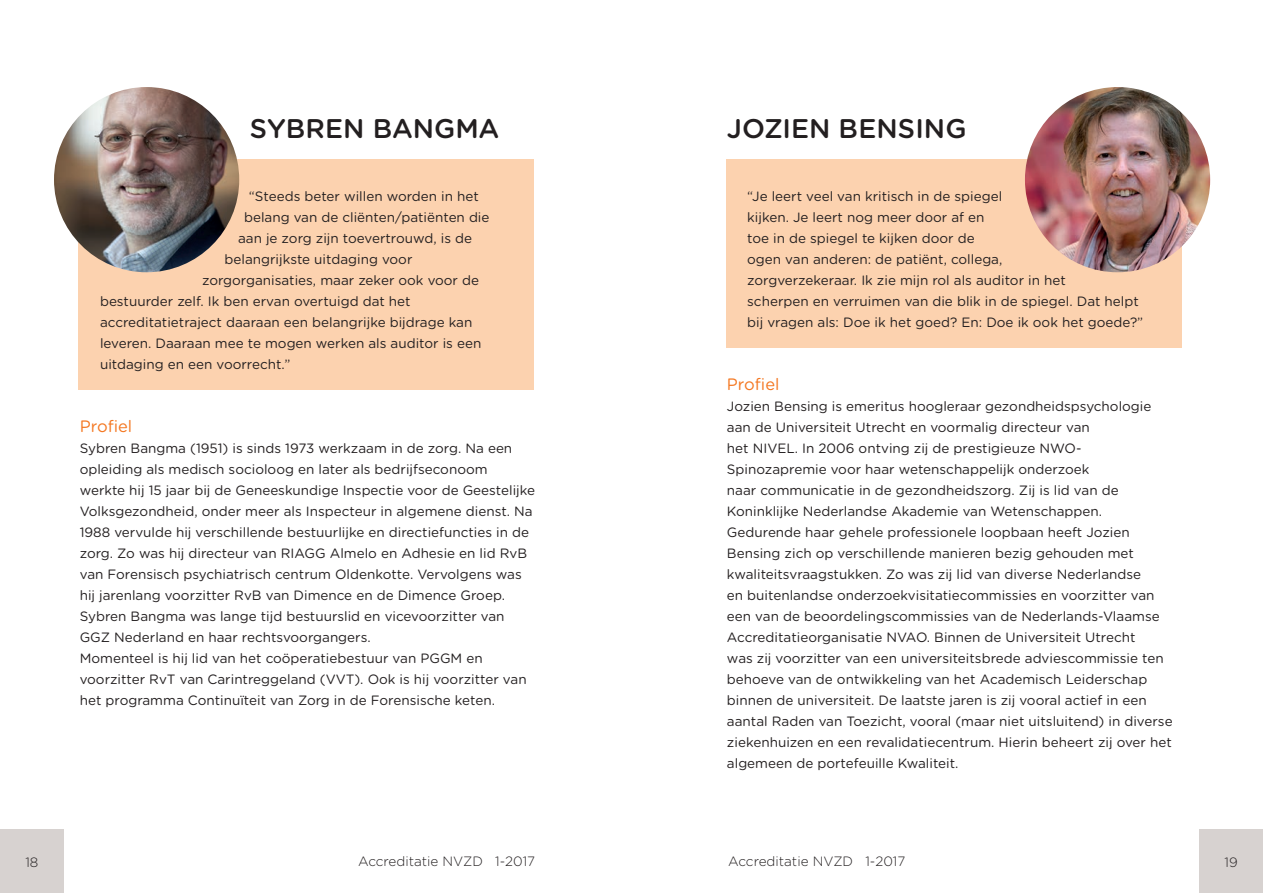
<style>
.page{position:relative;width:1263px;height:893px;background:#fff}
.page>*{position:absolute;margin:0;border:0;box-sizing:border-box;transform-origin:0 0}
.t1{font:500 27px "Gotham Rounded";color:#231f20}
.t2{font:16.5px "Gotham Rounded";color:#f47721}
.t3{font:13.5px/21px "Gotham Rounded";color:#231f20}
.t4{font:300 13.5px "Gotham Rounded";color:#231f20}
</style>
<div class="page">
<div style="left:1199px;top:829px;width:64px;height:64px;background:#d7d2d0"></div>
<div style="left:0;top:829px;width:64px;height:64px;background:#d7d2d0"></div>
<div style="left:79px;top:160px;width:455px;height:230px;background:#fcd2af"></div>
<img style="left:54px;top:87px;width:185px;height:185px;border-radius:93px">
<div style="left:726px;top:160px;width:455px;height:188px;background:#fcd2af"></div>
<img style="left:1025px;top:87px;width:185px;height:185px;border-radius:93px">
<p class="t1" style="left:250px;top:109px;width:251px">SYBREN BANGMA</p>
<p class="t3" style="left:249px;top:185px;width:232px">“Steeds beter willen worden in het</p>
<p class="t3" style="left:244px;top:206px;width:247px">belang van de cliënten/patiënten die</p>
<p class="t3" style="left:238px;top:227px;width:236px">aan je zorg zijn toevertrouwd, is de</p>
<p class="t3" style="left:225px;top:248px;width:189px">belangrijkste uitdaging voor</p>
<p class="t3" style="left:202px;top:269px;width:279px">zorgorganisaties, maar zeker ook voor de</p>
<p class="t3" style="left:100px;top:290px;width:312px">bestuurder zelf. Ik ben ervan overtuigd dat het</p>
<p class="t3" style="left:100px;top:311px;width:374px">accreditatietraject daaraan een belangrijke bijdrage kan</p>
<p class="t3" style="left:100px;top:332px;width:383px">leveren. Daaraan mee te mogen werken als auditor is een</p>
<p class="t3" style="left:100px;top:353px;width:192px">uitdaging en een voorrecht.”</p>
<p class="t2" style="left:80px;top:415px;width:54px">Profiel</p>
<p class="t3" style="left:80px;top:437px;width:457px">Sybren Bangma (1951) is sinds 1973 werkzaam in de zorg. Na een opleiding als medisch socioloog en later als bedrijfseconoom werkte hij 15 jaar bij de Geneeskundige Inspectie voor de Geestelijke Volksgezondheid, onder meer als Inspecteur in algemene dienst. Na 1988 vervulde hij verschillende bestuurlijke en directiefuncties in de zorg. Zo was hij directeur van RIAGG Almelo en Adhesie en lid RvB van Forensisch psychiatrisch centrum Oldenkotte. Vervolgens was hij jarenlang voorzitter RvB van Dimence en de Dimence Groep.</p>
<p class="t3" style="left:80px;top:605px;width:426px">Sybren Bangma was lange tijd bestuurslid en vicevoorzitter van<br>GGZ Nederland en haar rechtsvoorgangers.</p>
<p class="t3" style="left:80px;top:647px;width:448px">Momenteel is hij lid van het coöperatiebestuur van PGGM en voorzitter RvT van Carintreggeland (VVT). Ook is hij voorzitter van het programma Continuïteit van Zorg in de Forensische keten.</p>
<p class="t1" style="left:727px;top:109px;width:241px">JOZIEN BENSING</p>
<p class="t3" style="left:747px;top:185px;width:397px">“Je leert veel van kritisch in de spiegel<br>kijken. Je leert nog meer door af en<br>toe in de spiegel te kijken door de<br>ogen van anderen: de patiënt, collega,<br>zorgverzekeraar. Ik zie mijn rol als auditor in het<br>scherpen en verruimen van die blik in de spiegel. Dat helpt bij vragen als: Doe ik het goed? En: Doe ik ook het goede?”</p>
<p class="t2" style="left:727px;top:373px;width:54px">Profiel</p>
<p class="t3" style="left:727px;top:395px;width:447px">Jozien Bensing is emeritus hoogleraar gezondheidspsychologie aan de Universiteit Utrecht en voormalig directeur van<br>het NIVEL. In 2006 ontving zij de prestigieuze NWO-Spinozapremie voor haar wetenschappelijk onderzoek<br>naar communicatie in de gezondheidszorg. Zij is lid van de Koninklijke Nederlandse Akademie van Wetenschappen.<br>Gedurende haar gehele professionele loopbaan heeft Jozien Bensing zich op verschillende manieren bezig gehouden met kwaliteitsvraagstukken. Zo was zij lid van diverse Nederlandse<br>en buitenlandse onderzoekvisitatiecommissies en voorzitter van een van de beoordelingscommissies van de Nederlands-Vlaamse Accreditatieorganisatie NVAO. Binnen de Universiteit Utrecht<br>was zij voorzitter van een universiteitsbrede adviescommissie ten behoeve van de ontwikkeling van het Academisch Leiderschap binnen de universiteit. De laatste jaren is zij vooral actief in een aantal Raden van Toezicht, vooral (maar niet uitsluitend) in diverse ziekenhuizen en een revalidatiecentrum. Hierin beheert zij over het algemeen de portefeuille Kwaliteit.</p>
<p class="t4" style="left:25px;top:853px;width:15px">18</p>
<p class="t4" style="left:358px;top:852px;width:179px">Accreditatie NVZD 1-2017</p>
<p class="t4" style="left:728px;top:852px;width:179px">Accreditatie NVZD 1-2017</p>
<p class="t4" style="left:1224px;top:853px;width:15px">19</p>
</div>
